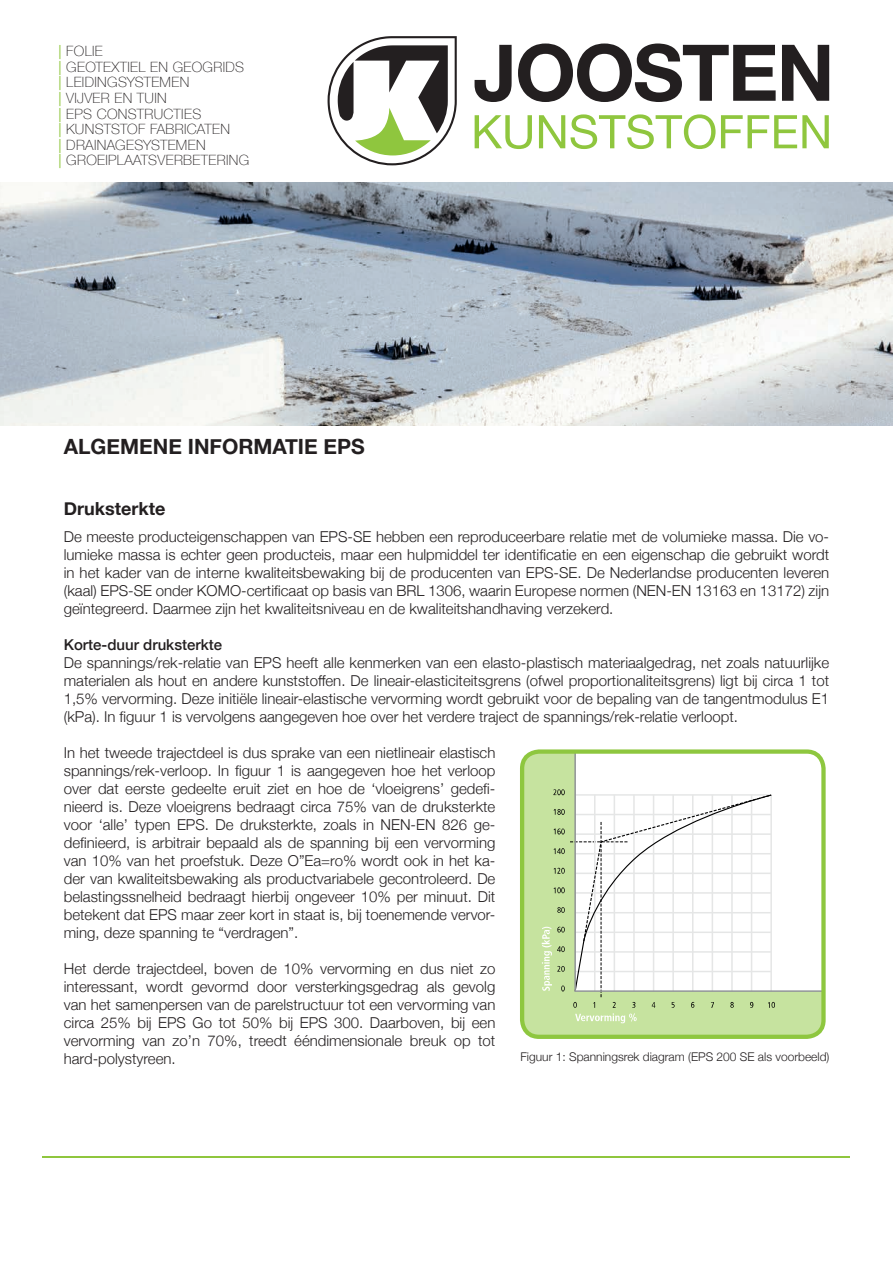
<style>
.page{position:relative;width:893px;height:1263px;background:#fff}
.page>*{position:absolute;margin:0;border:0;box-sizing:border-box;transform-origin:0 0}
.t1{font:700 21px "Helvetica Neue";color:#231f20}
.t2{font:700 18px "Helvetica Neue";color:#231f20}
.t3{font:300 15px/18px "Helvetica Neue";color:#231f20;text-align:justify}
.t4{font:500 15px "Helvetica Neue";color:#231f20}
.t5{font:100 14.1px/15.6px "Helvetica Neue";letter-spacing:.025em;color:#231f20}
.t6{font:300 12px "Helvetica Neue";color:#231f20}
.s1{font-weight:400;color:#8fc63e}
</style>
<div class="page">
<svg style="left:475px;top:45px;width:37px;height:57px"></svg>
<svg style="left:518px;top:44px;width:258px;height:58px"></svg>
<svg style="left:782px;top:45px;width:47px;height:56px"></svg>
<svg style="left:475px;top:115px;width:57px;height:34px"></svg>
<svg style="left:539px;top:115px;width:26px;height:33px"></svg>
<svg style="left:571px;top:114px;width:258px;height:35px"></svg>
<svg style="left:328px;top:36px;width:129px;height:129px"></svg>
<img style="left:0;top:182px;width:893px;height:244px">
<hr style="left:43px;top:1156px;width:807px;height:1px;background:#8fc63e">
<div style="left:522px;top:753px;width:301px;height:284px;background:#c6e39f"></div>
<div style="left:574px;top:753px;width:249px;height:239px;background:#fff"></div>
<svg style="left:542px;top:789px;width:233px;height:234px"></svg>
<div style="left:520px;top:749px;width:306px;height:290px;border:4px solid #8ec73f;border-radius:17px"></div>
<p class="t5" style="left:58px;top:43px;width:192px"><span class="s1">|</span> FOLIE<br><span class="s1">|</span> GEOTEXTIEL EN GEOGRIDS <span class="s1">|</span> LEIDINGSYSTEMEN<br><span class="s1">|</span> VIJVER EN TUIN<br><span class="s1">|</span> EPS CONSTRUCTIES<br><span class="s1">|</span> KUNSTSTOF FABRICATEN<br><span class="s1">|</span> DRAINAGESYSTEMEN<br><span class="s1">|</span> GROEIPLAATSVERBETERING</p>
<h1 class="t1" style="left:64px;top:430px;width:302px">ALGEMENE INFORMATIE EPS</h1>
<p class="t2" style="left:64px;top:494px;width:103px">Druksterkte</p>
<p class="t3" style="left:64px;top:527px;width:767px">De meeste producteigenschappen van EPS-SE hebben een reproduceerbare relatie met de volumieke massa. Die vo&shy;lumieke massa is echter geen producteis, maar een hulpmiddel ter identificatie en een eigenschap die gebruikt wordt in het kader van de interne kwaliteitsbewaking bij de producenten van EPS-SE. De Nederlandse producenten leveren (kaal) EPS-SE onder KOMO-certificaat op basis van BRL 1306, waarin Europese normen (NEN-EN 13163 en 13172) zijn geïntegreerd. Daarmee zijn het kwaliteitsniveau en de kwaliteitshandhaving verzekerd.</p>
<p class="t4" style="left:64px;top:633px;width:160px">Korte-duur druksterkte</p>
<p class="t3" style="left:64px;top:653px;width:767px">De spannings/rek-relatie van EPS heeft alle kenmerken van een elasto-plastisch materiaalgedrag, net zoals natuurlijke materialen als hout en andere kunststoffen. De lineair-elasticiteitsgrens (ofwel proportionaliteitsgrens) ligt bij circa 1 tot 1,5% vervorming. Deze initiële lineair-elastische vervorming wordt gebruikt voor de bepaling van de tangentmodulus E1 (kPa). In figuur 1 is vervolgens aangegeven hoe over het verdere traject de spannings/rek-relatie verloopt.</p>
<p class="t3" style="left:64px;top:743px;width:433px">In het tweede trajectdeel is dus sprake van een nietlineair elastisch spannings/rek-verloop. In figuur 1 is aangegeven hoe het verloop over dat eerste gedeelte eruit ziet en hoe de ‘vloeigrens’ gedefi&shy;nieerd is. Deze vloeigrens bedraagt circa 75% van de druksterkte voor ‘alle’ typen EPS. De druksterkte, zoals in NEN-EN 826 ge&shy;definieerd, is arbitrair bepaald als de spanning bij een vervorming van 10% van het proefstuk. Deze O”Ea=ro% wordt ook in het ka&shy;der van kwaliteitsbewaking als productvariabele gecontroleerd. De belastingssnelheid bedraagt hierbij ongeveer 10% per minuut. Dit betekent dat EPS maar zeer kort in staat is, bij toenemende vervor&shy;ming, deze spanning te “verdragen”.</p>
<p class="t3" style="left:64px;top:959px;width:433px">Het derde trajectdeel, boven de 10% vervorming en dus niet zo interessant, wordt gevormd door versterkingsgedrag als gevolg van het samenpersen van de parelstructuur tot een vervorming van circa 25% bij EPS Go tot 50% bij EPS 300. Daarboven, bij een vervorming van zo’n 70%, treedt ééndimensionale breuk op tot hard-polystyreen.</p>
<p class="t6" style="left:520px;top:1047px;width:310px">Figuur 1: Spanningsrek diagram (EPS 200 SE als voorbeeld)</p>
</div>
